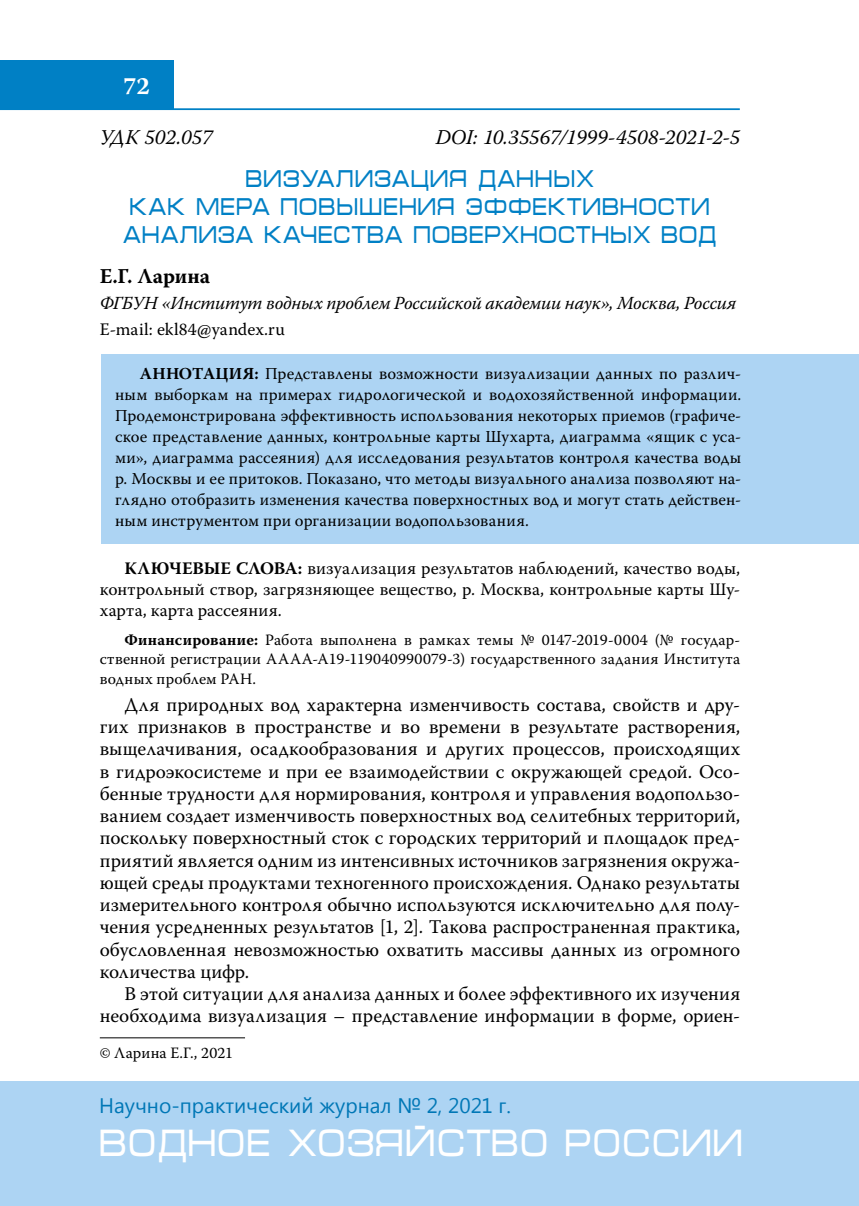
<style>
.page{position:relative;width:859px;height:1206px;background:#fff}
.page>*{position:absolute;margin:0;border:0;box-sizing:border-box;transform-origin:0 0}
.t1{font:38.5px "Micra C";color:#fff;scale:.83 1}
.t2{font:24.5px/28px "Micra";letter-spacing:-.005em;color:#0080c5;scale:.8 1}
.t3{font:700 24.5px "Warnock Pro";color:#fff}
.t4{font:italic 21px "Warnock Pro";letter-spacing:-.01em;color:#000}
.t5{font:21px "Segoe UI";color:#0077b6}
.t6{font:700 21px "Warnock Pro";letter-spacing:-.005em;color:#000}
.t7{font:19.25px/22.2px "Warnock Pro";letter-spacing:.005em;color:#000;text-align:justify}
.t8{font:italic 18.38px "Warnock Pro";letter-spacing:-.01em;color:#000}
.t9{font:17.5px/21px "Warnock Pro";letter-spacing:.01em;color:#000;text-align:justify}
.t10{font:16.62px/21px "Warnock Pro";letter-spacing:.01em;color:#000;text-align:justify}
.t11{font:15.75px/19.2px "Warnock Pro";letter-spacing:.015em;color:#000;text-align:justify}
.s1{font-weight:700}
</style>
<div class="page">
<hr style="left:0;top:108px;width:739px;height:2px;background:#0080c5">
<div style="left:0;top:60px;width:174px;height:50px;background:#0080c5"></div>
<div style="left:0;top:1081px;width:858px;height:124px;background:#add4f3"></div>
<div style="left:101px;top:355px;width:757px;height:189px;background:#add4f3"></div>
<hr style="left:100px;top:1037px;width:145px;height:1px;background:#000">
<p class="t3" style="left:123px;top:71px;width:28px">72</p>
<p class="t4" style="left:100px;top:125px;width:114px">УДК 502.057</p>
<p class="t4" style="left:435px;top:125px;width:306px">DOI: 10.35567/1999-4508-2021-2-5</p>
<p class="t2" style="left:245px;top:165px;width:91px">ВИЗУАЛ</p>
<p class="t2" style="left:354px;top:165px;width:301px">ИЗАЦИЯ ДАННЫХ</p>
<p class="t2" style="left:129px;top:193px;width:24px">КАК</p>
<p class="t2" style="left:123px;top:193px;width:736px;text-indent:72px">МЕРА ПОВЫ ШЕНИЯ ЭФФЕКТИВНОСТИ<br>АНАЛИЗА КАЧ</p>
<p class="t2" style="left:318px;top:221px;width:499px">ЕСТВА ПОВЕРХНОСТНЫХ ВОД</p>
<p class="t6" style="left:100px;top:263px;width:112px">Е.Г. Ларина</p>
<p class="t8" style="left:100px;top:292px;width:637px">ФГБУН «Институт водных проблем Российской академии наук», Москва, Россия</p>
<p class="t9" style="left:100px;top:318px;width:186px">Е-mail: ekl84@yandex.ru</p>
<p class="t10" style="left:115px;top:363px;width:627px;text-indent:25px"><span class="s1">АННОТАЦИЯ:</span> Представлены возможности визуализации данных по различ&shy;ным выборкам на примерах гидрологической и водохозяйственной информации.<br>Продемонстрирована эффективность использования некоторых приемов (графиче&shy;ское представление данных, контрольные карты Шухарта, диаграмма «ящик с уса&shy;ми», диаграмма рассеяния) для исследования результатов контроля качества воды р. Москвы и ее притоков. Показано, что методы визуального анализа позволяют на&shy;глядно отобразить изменения качества поверхностных вод и могут стать действен&shy;ным инструментом при организации водопользования.</p>
<p class="t9" style="left:100px;top:557px;width:641px;text-indent:25px"><span class="s1">КЛЮЧЕВЫЕ СЛОВА:</span> визуализация результатов наблюдений, качество воды, контрольный створ, загрязняющее вещество, р. Москва, контрольные карты Шу&shy;харта, карта рассеяния.</p>
<p class="t11" style="left:100px;top:630px;width:641px;text-indent:25px"><span class="s1">Финансирование:</span> Работа выполнена в рамках темы № 0147-2019-0004 (№ государ&shy;ственной регистрации АААА-А19-119040990079-3) государственного задания Института водных проблем РАН.</p>
<p class="t7" style="left:100px;top:693px;width:641px;text-indent:25px">Для природных вод характерна изменчивость состава, свойств и дру&shy;гих признаков в пространстве и во времени в результате растворения, выщелачивания, осадкообразования и других процессов, происходящих в гидроэкосистеме и при ее взаимодействии с окружающей средой. Осо&shy;бенные трудности для нормирования, контроля и управления водопользо&shy;ванием создает изменчивость поверхностных вод селитебных территорий, поскольку поверхностный сток с городских территорий и площадок пред&shy;приятий является одним из интенсивных источников загрязнения окружа&shy;ющей среды продуктами техногенного происхождения. Однако результаты измерительного контроля обычно используются исключительно для полу&shy;чения усредненных результатов [1, 2]. Такова распространенная практика, обусловленная невозможностью охватить массивы данных из огромного количества цифр.</p>
<p class="t7" style="left:100px;top:982px;width:641px;text-align:right">В этой ситуации для анализа данных и более эффективного их изучения необходима визуализация – представление информации в форме, ориен-</p>
<p class="t11" style="left:100px;top:1043px;width:135px">© Ларина Е.Г., 2021</p>
<p class="t5" style="left:99px;top:1090px;width:413px">Научно-практический журнал № 2, 2021 г.</p>
<h1 class="t1" style="left:99px;top:1126px;width:777px">ВОДНОЕ ХОЗЯЙСТВО РОССИИ</h1>
</div>
